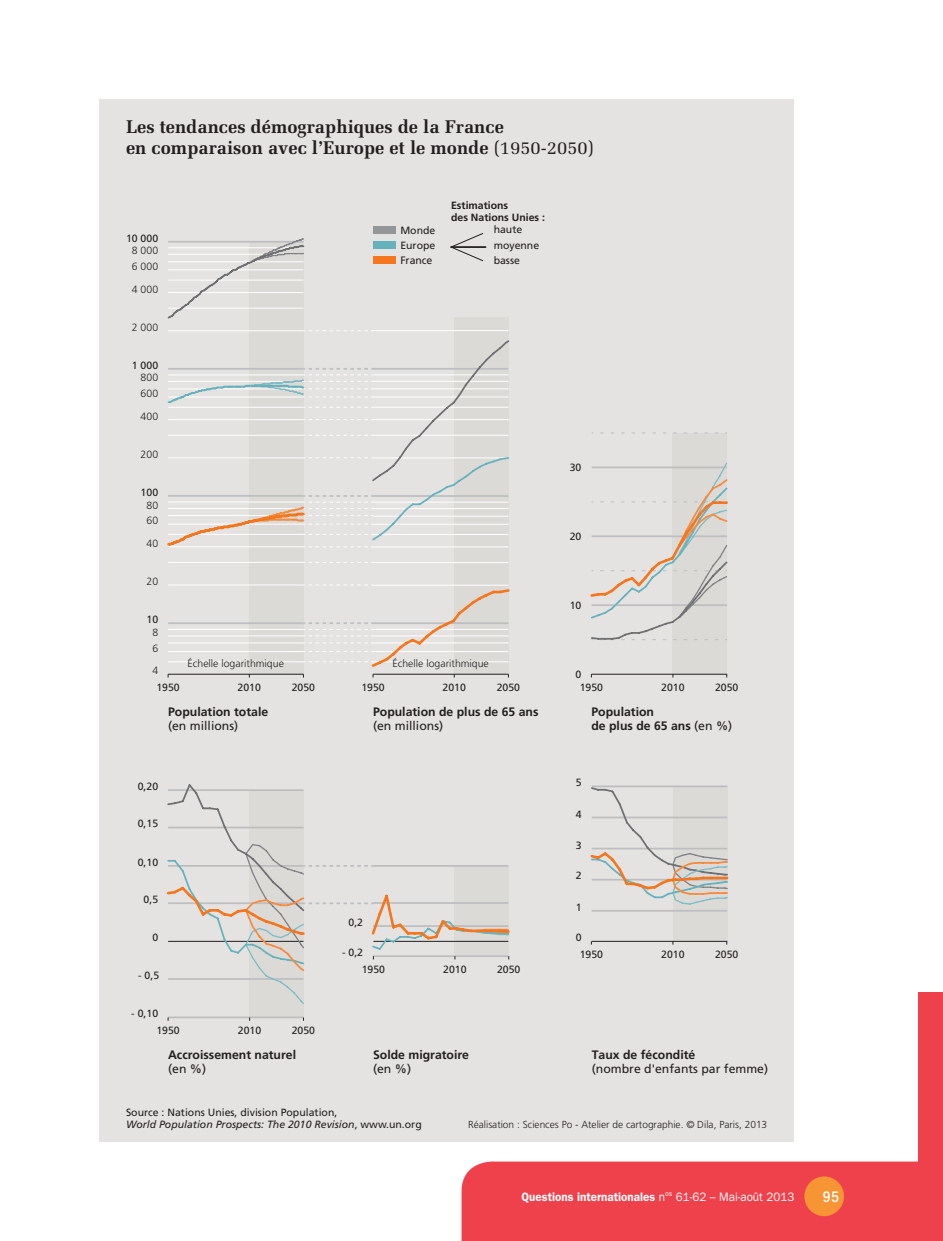
<style>
.page{position:relative;width:943px;height:1241px;background:#fff}
.page>*{position:absolute;margin:0;border:0;box-sizing:border-box;transform-origin:0 0}
.t1{font:700 18.38px/21px "Melior LT Std";color:#231f20}
.t2{font:500 condensed 15.75px "ITC Franklin Gothic Std";color:#fff}
.t3{font:700 12.25px/14.7px "Frutiger LT Std";color:#231f20}
.t4{font:600 12.25px "ITC Franklin Gothic Std";color:#fff;scale:.95 1}
.t5{font:12.25px/14.7px "Frutiger LT Std";color:#231f20}
.t6{font:10.85px "Frutiger LT Std";color:#231f20}
.t7{font:10.5px/14.9px "Frutiger LT Std";color:#231f20}
.t8{font:300 10.5px "Frutiger LT Std";color:#231f20}
.t9{font:700 10.5px/11.4px "Frutiger LT Std";color:#231f20}
.t10{font:300 10.15px "Frutiger LT Std";color:#231f20}
.s1{font-weight:400}
.s2{font-weight:700}
.s3{font-style:italic}
</style>
<div class="page">
<div style="left:461px;top:1161px;width:457px;height:79px;background:#ef414b"></div>
<div style="left:918px;top:992px;width:25px;height:248px;background:#ef414b"></div>
<div style="left:804px;top:1176px;width:40px;height:39px;background:#f79433;border-radius:50%"></div>
<div style="left:99px;top:99px;width:695px;height:1042px;background:#e5e3e1"></div>
<div style="left:249px;top:241px;width:54px;height:433px;background:#dcdad7"></div>
<div style="left:249px;top:790px;width:54px;height:227px;background:#dcdad7"></div>
<div style="left:673px;top:433px;width:54px;height:241px;background:#dcdad7"></div>
<div style="left:673px;top:786px;width:54px;height:155px;background:#dcdad7"></div>
<div style="left:454px;top:317px;width:54px;height:357px;background:#dcdad7"></div>
<hr style="left:168px;top:622px;width:135px;height:2px;background:#bcbec0">
<hr style="left:168px;top:584px;width:135px;height:1px;background:#fff">
<hr style="left:168px;top:330px;width:135px;height:1px;background:#fff">
<hr style="left:168px;top:562px;width:135px;height:1px;background:#fff">
<hr style="left:373px;top:562px;width:135px;height:1px;background:#fff">
<hr style="left:373px;top:330px;width:135px;height:1px;background:#fff">
<hr style="left:168px;top:673px;width:135px;height:1px;background:#231f20">
<hr style="left:168px;top:629px;width:135px;height:1px;background:#fff">
<hr style="left:168px;top:635px;width:135px;height:1px;background:#fff">
<hr style="left:168px;top:642px;width:135px;height:1px;background:#fff">
<hr style="left:168px;top:651px;width:135px;height:1px;background:#fff">
<hr style="left:168px;top:661px;width:135px;height:1px;background:#fff">
<hr style="left:168px;top:1016px;width:135px;height:2px;background:#bcbec0">
<svg style="left:600px;top:432px;width:127px;height:1px"></svg>
<hr style="left:591px;top:673px;width:136px;height:1px;background:#231f20">
<hr style="left:591px;top:909px;width:136px;height:2px;background:#bcbec0">
<hr style="left:591px;top:940px;width:136px;height:1px;background:#231f20">
<svg style="left:303px;top:330px;width:70px;height:1px"></svg>
<svg style="left:303px;top:562px;width:70px;height:1px"></svg>
<svg style="left:167px;top:238px;width:138px;height:81px"></svg>
<svg style="left:167px;top:340px;width:343px;height:207px"></svg>
<svg style="left:590px;top:462px;width:138px;height:178px"></svg>
<svg style="left:590px;top:785px;width:139px;height:120px"></svg>
<svg style="left:303px;top:584px;width:207px;height:93px"></svg>
<svg style="left:166px;top:784px;width:344px;height:220px"></svg>
<div style="left:373px;top:227px;width:22px;height:7px;background:#949698"></div>
<div style="left:373px;top:241px;width:22px;height:8px;background:#66b2bc"></div>
<div style="left:373px;top:256px;width:22px;height:7px;background:#f47720"></div>
<hr style="left:451px;top:246px;width:34px;height:2px;background:#231f20">
<svg style="left:450px;top:233px;width:34px;height:29px"></svg>
<p class="t1" style="left:126px;top:116px;width:469px">Les tendances démographiques de la France<br>en comparaison avec l’Europe et le monde <span class="s1">(1950-2050)</span></p>
<p class="t7" style="left:126px;top:231px;width:34px">10 000</p>
<p class="t8" style="left:132px;top:244px;width:28px">8 000</p>
<p class="t8" style="left:132px;top:260px;width:28px">6 000</p>
<p class="t8" style="left:132px;top:283px;width:28px">4 000</p>
<p class="t8" style="left:132px;top:321px;width:28px">2 000</p>
<p class="t7" style="left:132px;top:357px;width:28px">1 000</p>
<p class="t8" style="left:141px;top:372px;width:19px">800</p>
<p class="t8" style="left:141px;top:387px;width:19px">600</p>
<p class="t8" style="left:141px;top:410px;width:19px">400</p>
<p class="t8" style="left:141px;top:448px;width:19px">200</p>
<p class="t7" style="left:141px;top:484px;width:19px">100</p>
<p class="t8" style="left:146px;top:499px;width:13px">80</p>
<p class="t8" style="left:146px;top:514px;width:13px">60</p>
<p class="t8" style="left:146px;top:537px;width:13px">40</p>
<p class="t8" style="left:146px;top:575px;width:13px">20</p>
<p class="t7" style="left:146px;top:612px;width:13px">10</p>
<p class="t8" style="left:152px;top:626px;width:7px">8</p>
<p class="t8" style="left:152px;top:642px;width:7px">6</p>
<p class="t8" style="left:152px;top:664px;width:7px">4</p>
<p class="t9" style="left:451px;top:200px;width:95px">Estimations<br>des Nations Unies :</p>
<p class="t7" style="left:400px;top:223px;width:36px">Monde</p>
<p class="t7" style="left:493px;top:222px;width:30px">haute</p>
<p class="t7" style="left:400px;top:238px;width:37px">Europe</p>
<p class="t7" style="left:493px;top:238px;width:47px">moyenne basse</p>
<p class="t6" style="left:400px;top:253px;width:34px">France</p>
<p class="t8" style="left:188px;top:657px;width:98px">Échelle logarithmique</p>
<p class="t8" style="left:392px;top:657px;width:98px">Échelle logarithmique</p>
<p class="t7" style="left:569px;top:459px;width:13px">30</p>
<p class="t7" style="left:569px;top:528px;width:13px">20</p>
<p class="t7" style="left:569px;top:597px;width:13px">10</p>
<p class="t7" style="left:575px;top:666px;width:7px">0</p>
<p class="t7" style="left:156px;top:679px;width:25px">1950</p>
<p class="t7" style="left:238px;top:679px;width:25px">2010</p>
<p class="t7" style="left:292px;top:679px;width:25px">2050</p>
<p class="t7" style="left:361px;top:679px;width:25px">1950</p>
<p class="t7" style="left:442px;top:679px;width:25px">2010</p>
<p class="t7" style="left:496px;top:679px;width:25px">2050</p>
<p class="t7" style="left:579px;top:679px;width:25px">1950</p>
<p class="t7" style="left:661px;top:679px;width:25px">2010</p>
<p class="t7" style="left:715px;top:679px;width:25px">2050</p>
<p class="t3" style="left:168px;top:704px;width:102px">Population totale <span class="s1">(en millions)</span></p>
<p class="t7" style="left:138px;top:779px;width:22px">0,20</p>
<p class="t7" style="left:138px;top:816px;width:22px">0,15</p>
<p class="t7" style="left:138px;top:854px;width:22px">0,10</p>
<p class="t7" style="left:143px;top:892px;width:16px">0,5</p>
<p class="t7" style="left:152px;top:930px;width:7px">0</p>
<p class="t7" style="left:138px;top:967px;width:23px">- 0,5</p>
<p class="t7" style="left:131px;top:1006px;width:28px">- 0,10</p>
<p class="t7" style="left:156px;top:1022px;width:25px">1950</p>
<p class="t7" style="left:238px;top:1022px;width:25px">2010</p>
<p class="t7" style="left:292px;top:1022px;width:25px">2050</p>
<p class="t3" style="left:373px;top:704px;width:167px">Population de plus de 65 ans <span class="s1">(en millions)</span></p>
<p class="t3" style="left:591px;top:704px;width:142px">Population<br>de plus de 65 ans <span class="s1">(en %)</span></p>
<p class="t7" style="left:575px;top:775px;width:7px">5</p>
<p class="t7" style="left:575px;top:806px;width:7px">4</p>
<p class="t7" style="left:575px;top:837px;width:7px">3</p>
<p class="t7" style="left:575px;top:868px;width:7px">2</p>
<p class="t7" style="left:348px;top:914px;width:16px">0,2</p>
<p class="t7" style="left:342px;top:944px;width:23px">- 0,2</p>
<p class="t7" style="left:362px;top:961px;width:25px">1950</p>
<p class="t7" style="left:443px;top:961px;width:25px">2010</p>
<p class="t7" style="left:497px;top:961px;width:25px">2050</p>
<p class="t7" style="left:575px;top:899px;width:7px">1</p>
<p class="t7" style="left:575px;top:930px;width:7px">0</p>
<p class="t7" style="left:579px;top:946px;width:25px">1950</p>
<p class="t7" style="left:661px;top:946px;width:25px">2010</p>
<p class="t7" style="left:715px;top:946px;width:25px">2050</p>
<p class="t3" style="left:168px;top:1046px;width:129px">Accroissement naturel <span class="s1">(en %)</span></p>
<p class="t3" style="left:373px;top:1046px;width:97px">Solde migratoire <span class="s1">(en %)</span></p>
<p class="t5" style="left:592px;top:1046px;width:178px"><span class="s2">Taux de fécondité<br></span>(nombre d'enfants par femme)</p>
<p class="t7" style="left:126px;top:1106px;width:297px;line-height:12.2px">Source : Nations Unies, division Population,<br><span class="s3">World Population Prospects: The 2010 Revision</span>, www.un.org</p>
<p class="t10" style="left:468px;top:1118px;width:301px">Réalisation : Sciences Po - Atelier de cartographie. © Dila, Paris, 2013</p>
<p class="t4" style="left:521px;top:1188px;width:289px">Questions internationales <span class="s1">n</span><sup>os</sup> <span class="s1">61-62 – Mai-août 2013</span></p>
<p class="t2" style="left:823px;top:1187px;width:18px">95</p>
</div>
